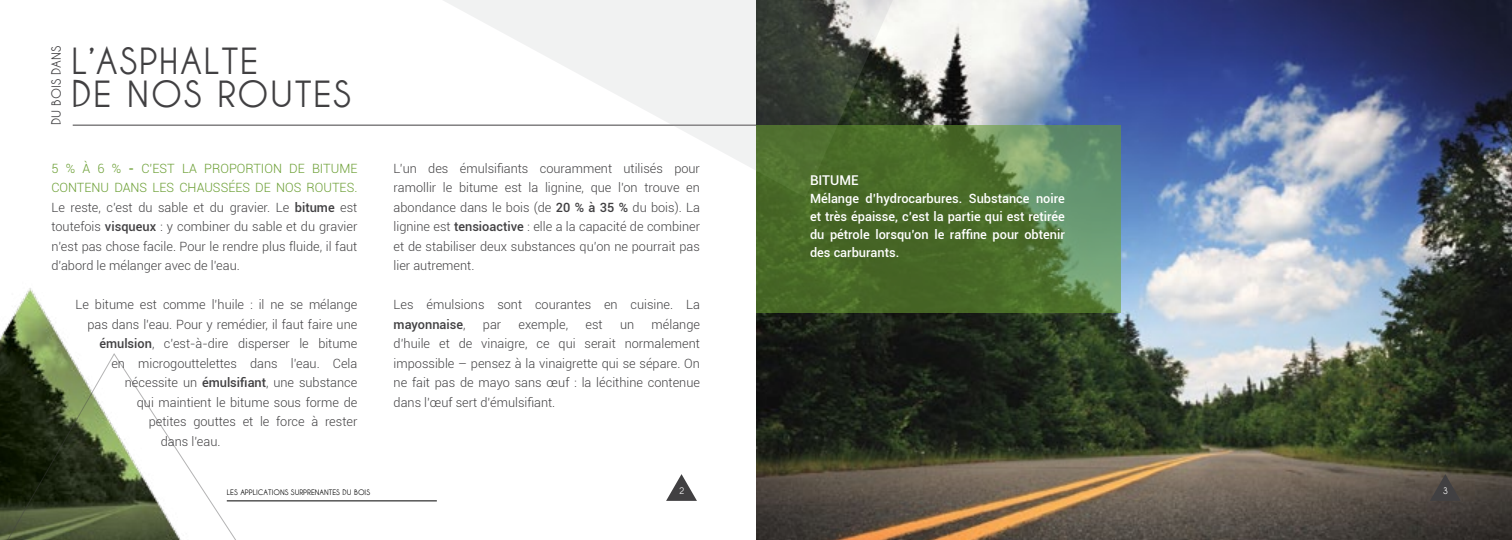
<style>
.page{position:relative;width:1512px;height:540px;background:#fff}
.page>*{position:absolute;margin:0;border:0;box-sizing:border-box;transform-origin:0 0}
.t1{font:700 36px/33px "Caviar Dreams";letter-spacing:.04em;color:#414042}
.t2{font:500 13.5px "Roboto";color:#fff}
.t3{font:300 12.75px/19.5px "Roboto";color:#414042}
.t4{font:500 12.75px/18px "Roboto";color:#fff;text-align:justify}
.t5{font:700 12.6px "Caviar Dreams";color:#414042}
.t6{font:700 9px "Caviar Dreams";color:#fff}
.t7{font:700 7.5px "Caviar Dreams";color:#000}
.s1{color:#6a9e32}
.s2{font-weight:500;color:#6a9e32}
.s3{font-weight:500}
</style>
<div class="page">
<img style="left:756px;top:0;width:756px;height:540px">
<img style="left:0;top:288px;width:69px;height:65px">
<hr style="left:73px;top:125px;width:683px;height:1px;background:#414042">
<svg style="left:395px;top:0;width:509px;height:170px"></svg>
<svg style="left:0;top:353px;width:250px;height:187px"></svg>
<svg style="left:756px;top:125px;width:364px;height:187px;background:#527639"></svg>
<hr style="left:227px;top:501px;width:210px;height:1px;background:#000">
<svg style="left:666px;top:474px;width:31px;height:27px"></svg>
<svg style="left:1430px;top:474px;width:31px;height:27px"></svg>
<h1 class="t1" style="left:71px;top:43px;width:281px">L’ASPHALTE<br>DE NOS ROUTES</h1>
<p class="t5" style="left:49px;top:125px;width:81px;rotate:-90deg">DU BOIS DANS</p>
<p class="t3" style="left:51px;top:158px;width:308px"><span class="s1">5 % à 6 %</span> <span class="s2">-</span> <span class="s1">C’est la proportion de bitume contenu dans les chaussées de nos routes.<br></span>Le reste, c’est du sable et du gravier. Le <span class="s3">bitume</span> est toutefois <span class="s3">visqueux</span> : y combiner du sable et du gravier n’est pas chose facile. Pour le rendre plus fluide, il faut d’abord le mélanger avec de l’eau.</p>
<p class="t3" style="left:75px;top:294px;width:284px">Le bitume est comme l’huile : il ne se mélange</p>
<p class="t3" style="left:87px;top:314px;width:272px">pas dans l’eau. Pour y remédier, il faut faire une</p>
<p class="t3" style="left:99px;top:333px;width:260px"><span class="s3">émulsion</span>, c’est-à-dire disperser le bitume</p>
<p class="t3" style="left:111px;top:353px;width:248px">en microgouttelettes dans l’eau. Cela</p>
<p class="t3" style="left:125px;top:372px;width:234px">nécessite un <span class="s3">émulsifiant</span>, une substance</p>
<p class="t3" style="left:137px;top:392px;width:222px">qui maintient le bitume sous forme de</p>
<p class="t3" style="left:149px;top:411px;width:210px">petites gouttes et le force à rester</p>
<p class="t3" style="left:161px;top:431px;width:61px">dans l’eau.</p>
<p class="t3" style="left:394px;top:158px;width:308px;text-align:justify">L’un des émulsifiants couramment utilisés pour ramollir le bitume est la lignine, que l’on trouve en abondance dans le bois (de <span class="s3">20 % à 35 %</span> du bois). La lignine est <span class="s3">tensioactive</span> : elle a la capacité de combiner et de stabiliser deux substances qu’on ne pourrait pas lier autrement.</p>
<p class="t3" style="left:394px;top:294px;width:308px">Les émulsions sont courantes en cuisine. La <span class="s3">mayonnaise</span>,</p>
<p class="t3" style="left:394px;top:314px;width:308px;text-align:justify;text-indent:258px">mélange d’huile et de vinaigre, ce qui serait normalement impossible – pensez à la vinaigrette qui se sépare. On ne fait pas de mayo sans œuf : la lécithine contenue dans l’œuf sert d’émulsifiant.</p>
<p class="t3" style="left:483px;top:314px;width:20px">par</p>
<p class="t3" style="left:519px;top:314px;width:51px">exemple,</p>
<p class="t3" style="left:586px;top:314px;width:19px">est</p>
<p class="t3" style="left:620px;top:314px;width:16px">un</p>
<p class="t2" style="left:810px;top:171px;width:50px">Bitume</p>
<p class="t4" style="left:810px;top:189px;width:256px">Mélange d’hydrocarbures. Substance noire et très épaisse, c’est la partie qui est retirée du pétrole lorsqu’on le raffine pour obtenir des carburants.</p>
<p class="t7" style="left:227px;top:488px;width:53px">LES APPLICATIONS</p>
<p class="t7" style="left:291px;top:488px;width:30px">SU RPRENAN</p>
<p class="t7" style="left:329px;top:488px;width:42px">TES DU BOIS</p>
<p class="t6" style="left:679px;top:485px;width:7px">2</p>
<p class="t6" style="left:1443px;top:485px;width:7px">3</p>
</div>
